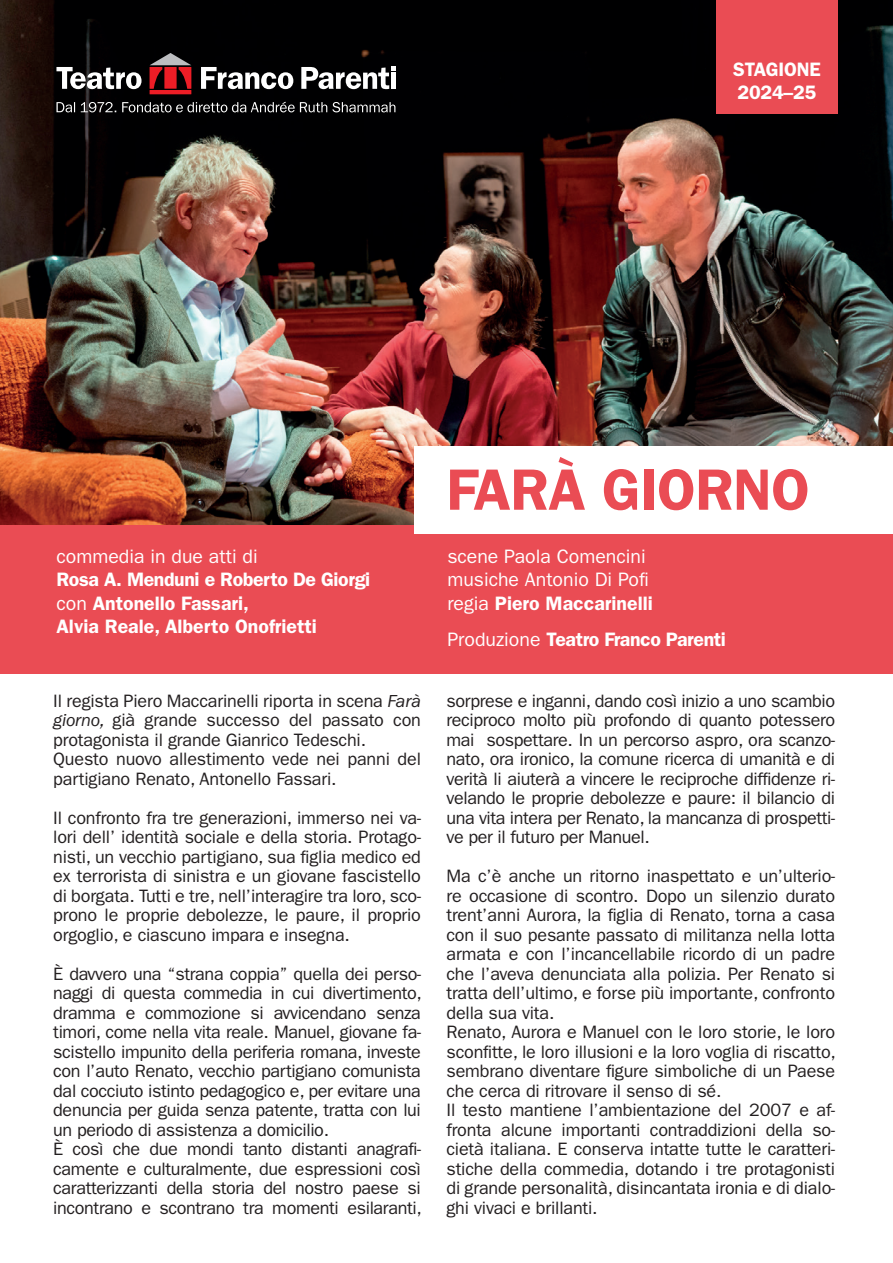
<style>
.page{position:relative;width:893px;height:1263px;background:#fff}
.page>*{position:absolute;margin:0;border:0;box-sizing:border-box;transform-origin:0 0}
.t1{font:600 58.5px "ITC Franklin Gothic Std";letter-spacing:-.01em;color:#ea4c54}
.t2{font:600 19.5px/23.4px "ITC Franklin Gothic Std";color:#fff}
.t3{font:19.5px "ITC Franklin Gothic Std";color:#fff}
.t4{font:600 19.5px "ITC Franklin Gothic Std";letter-spacing:-.02em;color:#fff}
.t5{font:18px/19.5px "ITC Franklin Gothic Std";letter-spacing:-.01em;color:#231f20;text-align:justify}
.s1{font-weight:400}
.s2{font-style:italic}
</style>
<div class="page">
<img style="left:0;top:0;width:893px;height:525px">
<div style="left:0;top:525px;width:893px;height:149px;background:#ea4c54"></div>
<div style="left:415px;top:446px;width:478px;height:87px;background:#fff"></div>
<div style="left:716px;top:0;width:122px;height:113px;background:#ea4c54"></div>
<hr style="left:150px;top:90px;width:41px;height:4px;background:#ec1d26">
<svg style="left:56px;top:53px;width:340px;height:36px"></svg>
<svg style="left:56px;top:102px;width:339px;height:10px;background:#444445"></svg>
<p class="t2" style="left:733px;top:57px;width:89px">STAGIONE<br>2024–25</p>
<p class="t3" style="left:56px;top:545px;width:203px">commedia in due atti di</p>
<p class="t4" style="left:56px;top:568px;width:315px">Rosa A. Menduni e Roberto De Giorgi</p>
<p class="t2" style="left:56px;top:591px;width:194px"><span class="s1">con</span> Antonello Fassari,</p>
<p class="t2" style="left:56px;top:615px;width:262px">Alvia Reale, Alberto Onofrietti</p>
<p class="t5" style="left:53px;top:691px;width:369px">Il regista Piero Maccarinelli riporta in scena <span class="s2">Farà giorno,</span> già grande successo del passato con protagonista il grande Gianrico Tedeschi.</p>
<p class="t5" style="left:53px;top:750px;width:369px">Questo nuovo allestimento vede nei panni del partigiano Renato, Antonello Fassari.</p>
<p class="t5" style="left:53px;top:808px;width:369px">Il confronto fra tre generazioni, immerso nei va&shy;lori dell’ identità sociale e della storia. Protago&shy;nisti, un vecchio partigiano, sua figlia medico ed ex terrorista di sinistra e un giovane fascistello di borgata. Tutti e tre, nell’interagire tra loro, sco&shy;prono le proprie debolezze, le paure, il proprio orgoglio, e ciascuno impara e insegna.</p>
<p class="t5" style="left:53px;top:964px;width:370px">È davvero una “strana coppia” quella dei perso&shy;naggi di questa commedia in cui divertimento, dramma e commozione si avvicendano senza timori, come nella vita reale. Manuel, giovane fa&shy;scistello impunito della periferia romana, investe con l’auto Renato, vecchio partigiano comunista dal cocciuto istinto pedagogico e, per evitare una denuncia per guida senza patente, tratta con lui un periodo di assistenza a domicilio.</p>
<p class="t5" style="left:53px;top:1140px;width:370px">È così che due mondi tanto distanti anagrafi&shy;camente e culturalmente, due espressioni così caratterizzanti della storia del nostro paese si incontrano e scontrano tra momenti esilaranti,</p>
<p class="t1" style="left:446px;top:455px;width:365px">FARÀ GIORNO</p>
<p class="t3" style="left:447px;top:545px;width:200px">scene Paola Comencini</p>
<p class="t3" style="left:447px;top:569px;width:203px">musiche Antonio Di Pofi</p>
<p class="t2" style="left:447px;top:591px;width:207px"><span class="s1">regia</span> Piero Maccarinelli</p>
<p class="t4" style="left:447px;top:628px;width:280px"><span class="s1">Produzione</span> Teatro Franco Parenti</p>
<p class="t5" style="left:446px;top:691px;width:390px">sorprese e inganni, dando così inizio a uno scambio reciproco molto più profondo di quanto potessero mai sospettare. In un percorso aspro, ora scanzo&shy;nato, ora ironico, la comune ricerca di umanità e di verità li aiuterà a vincere le reciproche diffidenze ri&shy;velando le proprie debolezze e paure: il bilancio di una vita intera per Renato, la mancanza di prospetti&shy;ve per il futuro per Manuel.</p>
<p class="t5" style="left:446px;top:867px;width:390px">Ma c’è anche un ritorno inaspettato e un’ulterio&shy;re occasione di scontro. Dopo un silenzio durato trent’anni Aurora, la figlia di Renato, torna a casa con il suo pesante passato di militanza nella lotta armata e con l’incancellabile ricordo di un padre che l’aveva denunciata alla polizia. Per Renato si tratta dell’ultimo, e forse più importante, confronto della sua vita.</p>
<p class="t5" style="left:446px;top:1023px;width:391px">Renato, Aurora e Manuel con le loro storie, le loro sconfitte, le loro illusioni e la loro voglia di riscatto, sembrano diventare figure simboliche di un Paese che cerca di ritrovare il senso di sé.</p>
<p class="t5" style="left:446px;top:1101px;width:390px">Il testo mantiene l’ambientazione del 2007 e af&shy;fronta alcune importanti contraddizioni della so&shy;cietà italiana. E conserva intatte tutte le caratteri&shy;stiche della commedia, dotando i tre protagonisti di grande personalità, disincantata ironia e di dialo&shy;ghi vivaci e brillanti.</p>
</div>
